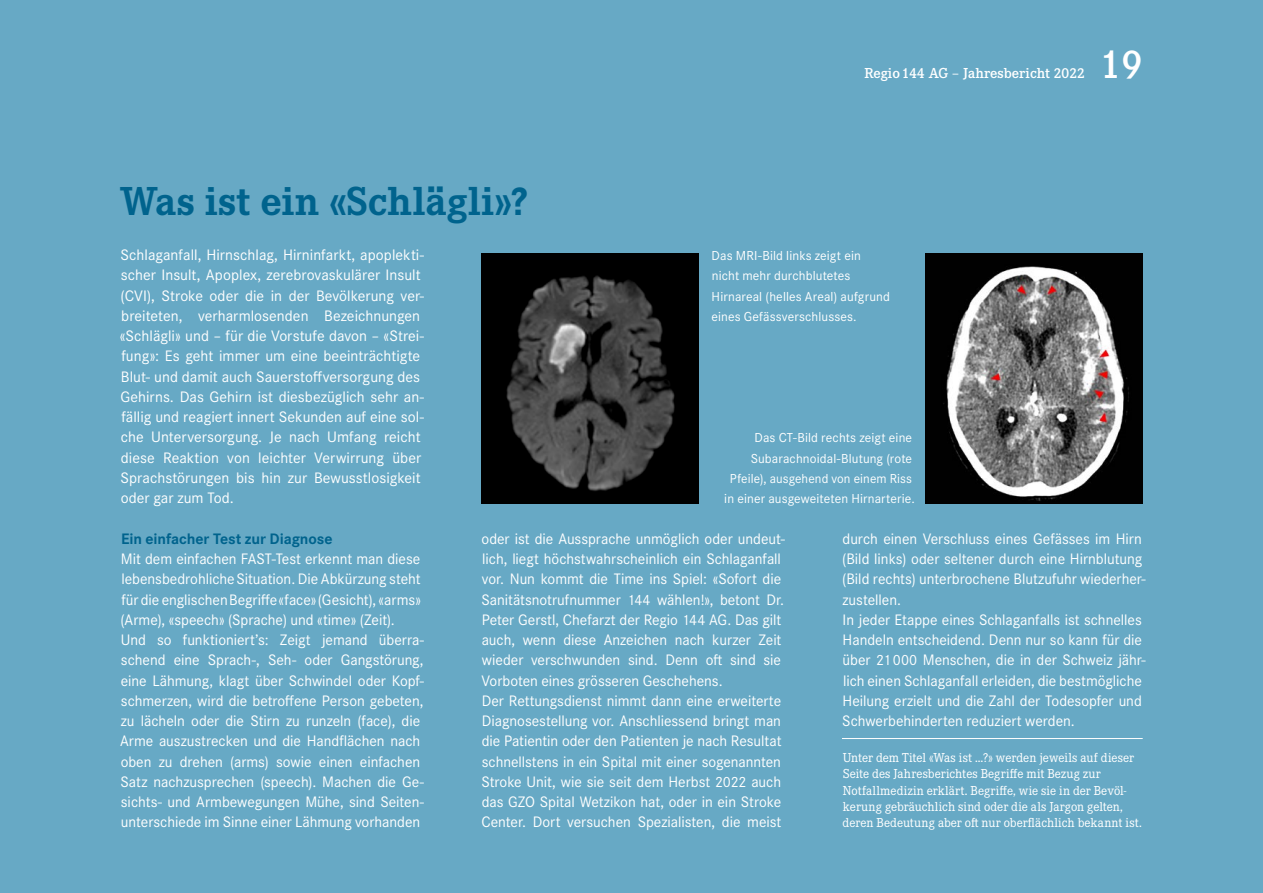
<style>
.page{position:relative;width:1263px;height:893px;background:#67a9c5}
.page>*{position:absolute;margin:0;border:0;box-sizing:border-box;transform-origin:0 0}
._04_Titel{font:700 42px "Corporate E Pro";letter-spacing:.005em;color:#00638d}
.t1{font:600 42px "Corporate E Pro";color:#fff}
._01_Grundtext{font:15.75px/20.2px "Corporate S Pro";color:#fff}
._01_Grundtext-2{font:700 15.75px "Corporate S Pro";letter-spacing:-.005em;color:#00638d}
.t2{font:600 15px "Corporate E Pro";color:#fff}
._06_Auszeichung_2{font:13.5px/16.2px "Corporate E Pro";color:#fff}
._01_Grundtext-3{font:13.5px/20.2px "Corporate S Pro";letter-spacing:.01em;color:#fff}
.s1{font-size:15.3px}
</style>
<div class="page">
<hr style="left:842px;top:738px;width:301px;height:1px;background:#fff">
<img style="left:481px;top:253px;width:217px;height:250px">
<img style="left:925px;top:253px;width:218px;height:250px">
<p class="_04_Titel" style="left:120px;top:171px;width:409px">Was ist ein «Schlägli»?</p>
<p class="t2" style="left:864px;top:63px;width:222px">Regio 144 AG – Jahresbericht 2022</p>
<h1 class="t1" style="left:1100px;top:35px;width:45px">19</h1>
<p class="_01_Grundtext" style="left:120px;top:244px;width:306px">Schlaganfall, Hirnschlag, Hirninfarkt, apoplekti&shy;scher Insult, Apoplex, zerebrovaskulärer Insult (CVI), Stroke oder die in der Bevölkerung ver&shy;breiteten, verharmlosenden Bezeichnungen «Schlägli» und – für die Vorstufe davon – «Strei&shy;fung»: Es geht immer um eine beeinträchtigte Blut- und damit auch Sauerstoffversorgung des Gehirns. Das Gehirn ist diesbezüglich sehr an&shy;fällig und reagiert innert Sekunden auf eine sol&shy;che Unterversorgung. Je nach Umfang reicht diese Reaktion von leichter Verwirrung über Sprachstörungen bis hin zur Bewusstlosigkeit oder gar zum Tod.</p>
<p class="_01_Grundtext-2" style="left:121px;top:526px;width:213px">Ein einfacher Test zur Diagnose</p>
<p class="_01_Grundtext" style="left:120px;top:547px;width:302px;text-align:justify">Mit dem einfachen FAST-Test erkennt man diese lebensbedrohliche Situation. Die Abkürzung steht für die englischen Begriffe «face» (Gesicht), «arms» (Arme), «speech» (Sprache) und «time» (Zeit).</p>
<p class="_01_Grundtext" style="left:120px;top:628px;width:305px">Und so funktioniert’s: Zeigt jemand überra&shy;schend eine Sprach-, Seh- oder Gangstörung, eine Lähmung, klagt über Schwindel oder Kopf&shy;schmerzen, wird die betroffene Person gebeten, zu lächeln oder die Stirn zu runzeln (face), die Arme auszustrecken und die Handflächen nach oben zu drehen (arms) sowie einen einfachen Satz nachzusprechen (speech). Machen die Ge&shy;sichts- und Armbewegungen Mühe, sind Seiten&shy;unterschiede im Sinne einer Lähmung vorhanden</p>
<p class="_01_Grundtext-3" style="left:711px;top:245px;width:180px">Das MRI-Bild links zeigt ein nicht mehr durchblutetes<br>Hirnareal (helles Areal) aufgrund eines Gefässverschlusses.</p>
<p class="_01_Grundtext-3" style="left:724px;top:427px;width:192px;text-align:right">Das CT-Bild rechts zeigt eine Subarachnoidal-Blutung (rote Pfeile), ausgehend von einem Riss in einer ausgeweiteten Hirnarterie.</p>
<p class="_01_Grundtext" style="left:481px;top:527px;width:305px">oder ist die Aussprache unmöglich oder undeut&shy;lich, liegt höchstwahrscheinlich ein Schlaganfall vor. Nun kommt die Time ins Spiel: «Sofort die Sanitätsnotrufnummer <span class="s1">144</span> wählen!», betont Dr.<br>Peter Gerstl, Chefarzt der Regio <span class="s1">144</span> AG. Das gilt auch, wenn diese Anzeichen nach kurzer Zeit wieder verschwunden sind. Denn oft sind sie Vorboten eines grösseren Geschehens.</p>
<p class="_01_Grundtext" style="left:481px;top:689px;width:302px;text-align:justify">Der Rettungsdienst nimmt dann eine erweiterte Diagnosestellung vor. Anschliessend bringt man die Patientin oder den Patienten je nach Resultat schnellstens in ein Spital mit einer sogenannten Stroke Unit, wie sie seit dem Herbst <span class="s1">2022</span> auch das GZO Spital Wetzikon hat, oder in ein Stroke Center. Dort versuchen Spezialisten, die meist</p>
<p class="_01_Grundtext" style="left:842px;top:527px;width:305px">durch einen Verschluss eines Gefässes im Hirn (Bild links) oder seltener durch eine Hirnblutung (Bild rechts) unterbrochene Blutzufuhr wiederher-</p>
<p class="_01_Grundtext" style="left:842px;top:588px;width:60px">zustellen.</p>
<p class="_01_Grundtext" style="left:842px;top:608px;width:305px">In jeder Etappe eines Schlaganfalls ist schnelles Handeln entscheidend. Denn nur so kann für die über <span class="s1">21000</span> Menschen, die in der Schweiz jähr&shy;lich einen Schlaganfall erleiden, die bestmögliche Heilung erzielt und die Zahl der Todesopfer und Schwerbehinderten reduziert werden.</p>
<p class="_06_Auszeichung_2" style="left:842px;top:749px;width:301px">Unter dem Titel «Was ist …?» werden jeweils auf dieser Seite des Jahresberichtes Begriffe mit Bezug zur Notfallmedizin erklärt. Begriffe, wie sie in der Bevöl&shy;kerung gebräuchlich sind oder die als Jargon gelten, deren Bedeutung aber oft nur oberflächlich bekannt ist.</p>
</div>
